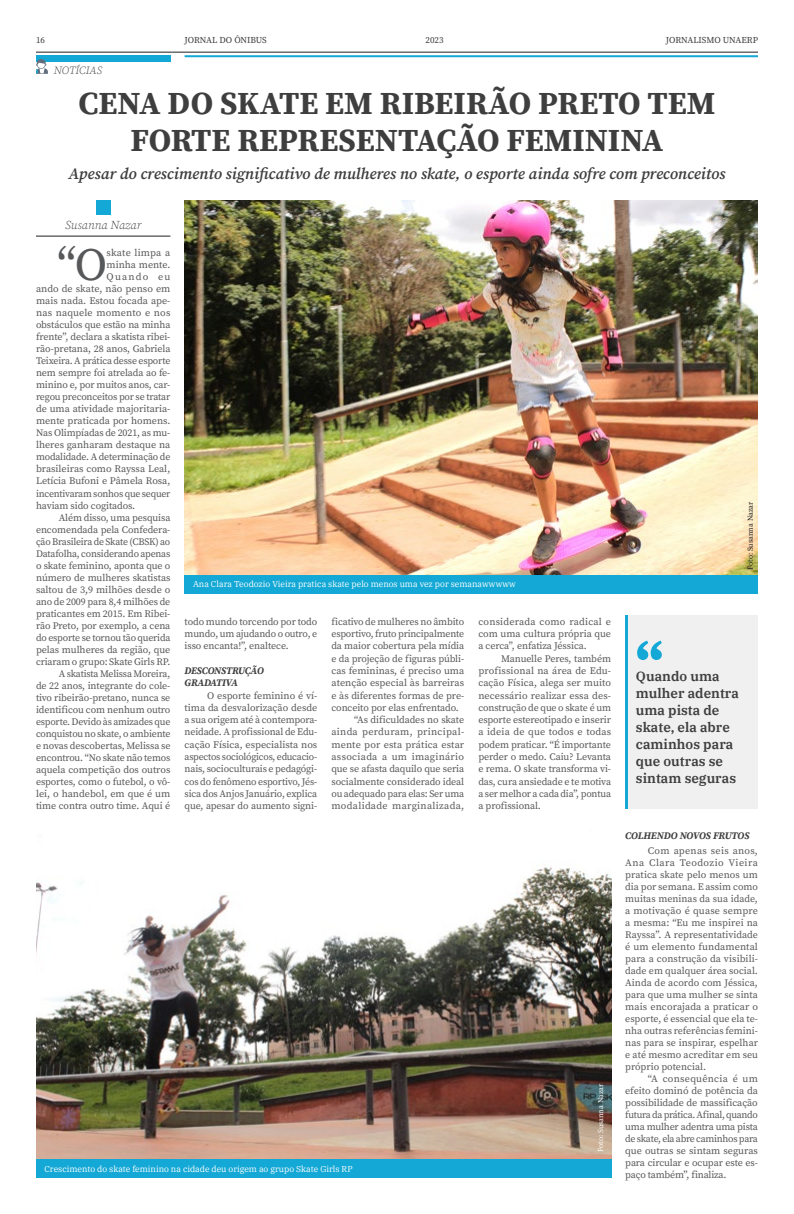
<style>
.page{position:relative;width:794px;height:1214px;background:#fff}
.page>*{position:absolute;margin:0;border:0;box-sizing:border-box;transform-origin:0 0}
.Capitular{font:900 62px "Source Serif Pro";color:#13a8d5}
.Corpo_de_texto{font:45.9px "Source Serif Pro";color:#57585a}
.Titulo{font:700 32px/36px "Source Serif Pro";color:#3e3e3f;text-align:center}
.Subtitulo{font:italic 600 16px "Source Serif Pro";color:#3e3e3f}
.Olho_Box{font:600 13.5px/17px "IBM Plex Serif";color:#3e3e3f}
.Autor{font:italic 300 12px "Source Serif Pro";color:#3e3e3f}
.t1{font:italic 300 11px "Source Serif Pro";color:#3e3e3f}
.Corpo_de_texto-2{font:10px/12px "Source Serif Pro";letter-spacing:-.01em;color:#57585a;text-align:justify}
.Intertilos{font:italic 700 10px/12.3px "Source Serif Pro";letter-spacing:-.01em;color:#3e3e3f}
.Corpo_de_texto-3{font:10px "Source Serif Pro";letter-spacing:.015em;color:#57585a}
.Corpo_de_texto-4{font:10px "Source Serif Pro";letter-spacing:.115em;color:#57585a}
.t2{font:9px "Source Serif Pro";letter-spacing:-.01em;color:#3e3e3f}
.Legendas{font:8.5px "IBM Plex Serif";color:#fff}
.Créditos{font:7.5px "Source Serif Pro";color:#231f20}
.Créditos-2{font:7.5px "Source Serif Pro";color:#fff}
</style>
<div class="page">
<hr style="left:36px;top:52px;width:722px;height:1px;background:#231f20">
<hr style="left:185px;top:55px;width:573px;height:2px;background:#13a8d5">
<div style="left:36px;top:55px;width:134px;height:7px;background:#13a8d5"></div>
<svg style="left:36px;top:59px;width:12px;height:15px"></svg>
<div style="left:625px;top:615px;width:133px;height:194px;background:#f0f0f1"></div>
<hr style="left:36px;top:235px;width:134px;height:1px;background:#231f20">
<div style="left:96px;top:200px;width:14px;height:14px;background:#13a8d5"></div>
<img style="left:36px;top:864px;width:575px;height:295px">
<img style="left:185px;top:200px;width:573px;height:375px">
<div style="left:185px;top:575px;width:573px;height:19px;background:#13a8d5"></div>
<div style="left:36px;top:1159px;width:575px;height:18px;background:#13a8d5"></div>
<hr style="left:625px;top:615px;width:2px;height:194px;background:#13a8d5">
<p class="t2" style="left:36px;top:34px;width:10px">16</p>
<p class="t2" style="left:185px;top:34px;width:84px">JORNAL DO ÔNIBUS</p>
<p class="t2" style="left:425px;top:34px;width:19px">2023</p>
<p class="t2" style="left:666px;top:34px;width:93px">JORNALISMO UNAERP</p>
<p class="t1" style="left:54px;top:63px;width:50px">NOTÍCIAS</p>
<p class="Titulo" style="left:79px;top:85px;width:638px">CENA DO SKATE EM RIBEIRÃO PRETO TEM<br>FORTE REPRESENTAÇÃO FEMININA</p>
<p class="Subtitulo" style="left:68px;top:163px;width:658px">Apesar do crescimento significativo de mulheres no skate, o esporte ainda sofre com preconceitos</p>
<p class="Autor" style="left:65px;top:217px;width:78px">Susanna Nazar</p>
<p class="Corpo_de_texto" style="left:57px;top:234px;width:52px">“O</p>
<p class="Corpo_de_texto-3" style="left:107px;top:246px;width:65px">skate limpa a</p>
<p class="Corpo_de_texto-2" style="left:107px;top:258px;width:65px">minha mente.</p>
<p class="Corpo_de_texto-4" style="left:107px;top:270px;width:65px">Quando eu</p>
<p class="Corpo_de_texto-2" style="left:36px;top:282px;width:136px">ando de skate, não penso em</p>
<p class="Corpo_de_texto-2" style="left:36px;top:295px;width:136px">mais nada. Estou focada ape-</p>
<p class="Corpo_de_texto-3" style="left:36px;top:306px;width:136px">nas naquele momento e nos</p>
<p class="Corpo_de_texto-2" style="left:36px;top:319px;width:136px">obstáculos que estão na minha</p>
<p class="Corpo_de_texto-2" style="left:36px;top:331px;width:136px">frente”, declara a skatista ribei-</p>
<p class="Corpo_de_texto-2" style="left:36px;top:343px;width:136px">rão-pretana, 28 anos, Gabriela</p>
<p class="Corpo_de_texto-2" style="left:36px;top:355px;width:136px">Teixeira. A prática desse esporte</p>
<p class="Corpo_de_texto-2" style="left:36px;top:367px;width:136px">nem sempre foi atrelada ao fe-</p>
<p class="Corpo_de_texto-2" style="left:36px;top:379px;width:136px">minino e, por muitos anos, car-</p>
<p class="Corpo_de_texto-2" style="left:36px;top:391px;width:136px">regou preconceitos por se tratar</p>
<p class="Corpo_de_texto-2" style="left:36px;top:403px;width:136px">de uma atividade majoritaria-</p>
<p class="Corpo_de_texto-2" style="left:36px;top:415px;width:136px">mente praticada por homens.</p>
<p class="Corpo_de_texto-2" style="left:36px;top:427px;width:136px">Nas Olimpíadas de 2021, as mu-</p>
<p class="Corpo_de_texto-2" style="left:36px;top:439px;width:136px">lheres ganharam destaque na</p>
<p class="Corpo_de_texto-2" style="left:36px;top:451px;width:136px">modalidade. A determinação de</p>
<p class="Corpo_de_texto-2" style="left:36px;top:463px;width:136px">brasileiras como Rayssa Leal,</p>
<p class="Corpo_de_texto-2" style="left:36px;top:475px;width:136px">Letícia Bufoni e Pâmela Rosa,</p>
<p class="Corpo_de_texto-2" style="left:36px;top:487px;width:136px">incentivaram sonhos que sequer</p>
<p class="Corpo_de_texto-2" style="left:36px;top:499px;width:101px">haviam sido cogitados.</p>
<p class="Corpo_de_texto-2" style="left:36px;top:511px;width:136px;text-indent:23px">Além disso, uma pesquisa encomendada pela Confedera&shy;ção Brasileira de Skate (CBSK) ao Datafolha, considerando apenas o skate feminino, aponta que o número de mulheres skatistas saltou de 3,9 milhões desde o ano de 2009 para 8,4 milhões de praticantes em 2015. Em Ribei&shy;rão Preto, por exemplo, a cena do esporte se tornou tão querida pelas mulheres da região, que criaram o grupo: Skate Girls RP.</p>
<p class="Corpo_de_texto-2" style="left:36px;top:667px;width:136px;text-indent:23px">A skatista Melissa Moreira, de 22 anos, integrante do cole&shy;tivo ribeirão-pretano, nunca se identificou com nenhum outro esporte. Devido às amizades que conquistou no skate, o ambiente e novas descobertas, Melissa se encontrou. “No skate não temos aquela competição dos outros esportes, como o futebol, o vô&shy;lei, o handebol, em que é um time contra outro time. Aqui é</p>
<p class="Créditos" style="left:745px;top:570px;width:70px;rotate:-90deg">Foto: Susanna Nazar</p>
<p class="Legendas" style="left:193px;top:577px;width:324px">Ana Clara Teodozio Vieira pratica skate pelo menos uma vez por semanawwwww</p>
<p class="Corpo_de_texto-2" style="left:331px;top:615px;width:134px;line-height:12.3px">ficativo de mulheres no âmbito esportivo, fruto principalmente da maior cobertura pela mídia e da projeção de figuras públi&shy;cas femininas, é preciso uma atenção especial às barreiras e às diferentes formas de pre&shy;conceito por elas enfrentado.</p>
<p class="Corpo_de_texto-2" style="left:331px;top:713px;width:134px;line-height:12.3px;text-indent:23px">“As dificuldades no skate ainda perduram, principal&shy;mente por esta prática estar associada a um imaginário que se afasta daquilo que seria socialmente considerado ideal ou adequado para elas: Ser uma modalidade marginalizada,</p>
<p class="Corpo_de_texto-2" style="left:185px;top:615px;width:134px;line-height:12.3px">todo mundo torcendo por todo mundo, um ajudando o outro, e isso encanta!”, enaltece.</p>
<p class="Intertilos" style="left:185px;top:664px;width:81px">DESCONSTRUÇÃO<br>GRADATIVA</p>
<p class="Corpo_de_texto-2" style="left:185px;top:689px;width:134px;line-height:12.3px;text-indent:23px">O esporte feminino é ví&shy;tima da desvalorização desde a sua origem até à contempora&shy;neidade. A profissional de Edu&shy;cação Física, especialista nos aspectos sociológicos, educacio&shy;nais, socioculturais e pedagógi&shy;cos do fenômeno esportivo, Jés&shy;sica dos Anjos Januário, explica que, apesar do aumento signi-</p>
<p class="Corpo_de_texto-2" style="left:478px;top:615px;width:134px;line-height:12.3px">considerada como radical e com uma cultura própria que a cerca”, enfatiza Jéssica.</p>
<p class="Corpo_de_texto-2" style="left:478px;top:652px;width:134px;line-height:12.3px;text-indent:23px">Manuelle Peres, também profissional na área de Edu&shy;cação Física, alega ser muito necessário realizar essa des&shy;construção de que o skate é um esporte estereotipado e inserir a ideia de que todos e todas podem praticar. “É importante perder o medo. Caiu? Levanta e rema. O skate transforma vi&shy;das, cura ansiedade e te motiva a ser melhor a cada dia”, pontua a profissional.</p>
<p class="Capitular" style="left:636px;top:621px;width:29px">“</p>
<p class="Olho_Box" style="left:636px;top:667px;width:105px">Quando uma mulher adentra uma pista de skate, ela abre caminhos para que outras se sintam seguras</p>
<p class="Legendas" style="left:45px;top:1161px;width:310px">Crescimento do skate feminino na cidade deu origem ao grupo Skate Girls RP</p>
<p class="Créditos-2" style="left:595px;top:1151px;width:70px;rotate:-90deg">Foto: Susanna Nazar</p>
<p class="Intertilos" style="left:625px;top:829px;width:126px">COLHENDO NOVOS FRUTOS</p>
<p class="Corpo_de_texto-2" style="left:625px;top:844px;width:134px;text-indent:23px">Com apenas seis anos, Ana Clara Teodozio Vieira pratica skate pelo menos um dia por semana. E assim como muitas meninas da sua idade, a motivação é quase sempre a mesma: “Eu me inspirei na Rayssa”. A representatividade é um elemento fundamental para a construção da visibili&shy;dade em qualquer área social.<br>Ainda de acordo com Jéssica, para que uma mulher se sinta mais encorajada a praticar o esporte, é essencial que ela te&shy;nha outras referências femini&shy;nas para se inspirar, espelhar e até mesmo acreditar em seu próprio potencial.</p>
<p class="Corpo_de_texto-2" style="left:625px;top:1072px;width:134px;text-indent:23px">“A consequência é um efeito dominó de potência da possibilidade de massificação futura da prática. Afinal, quando uma mulher adentra uma pista de skate, ela abre caminhos para que outras se sintam seguras para circular e ocupar este es&shy;paço também”, finaliza.</p>
</div>
